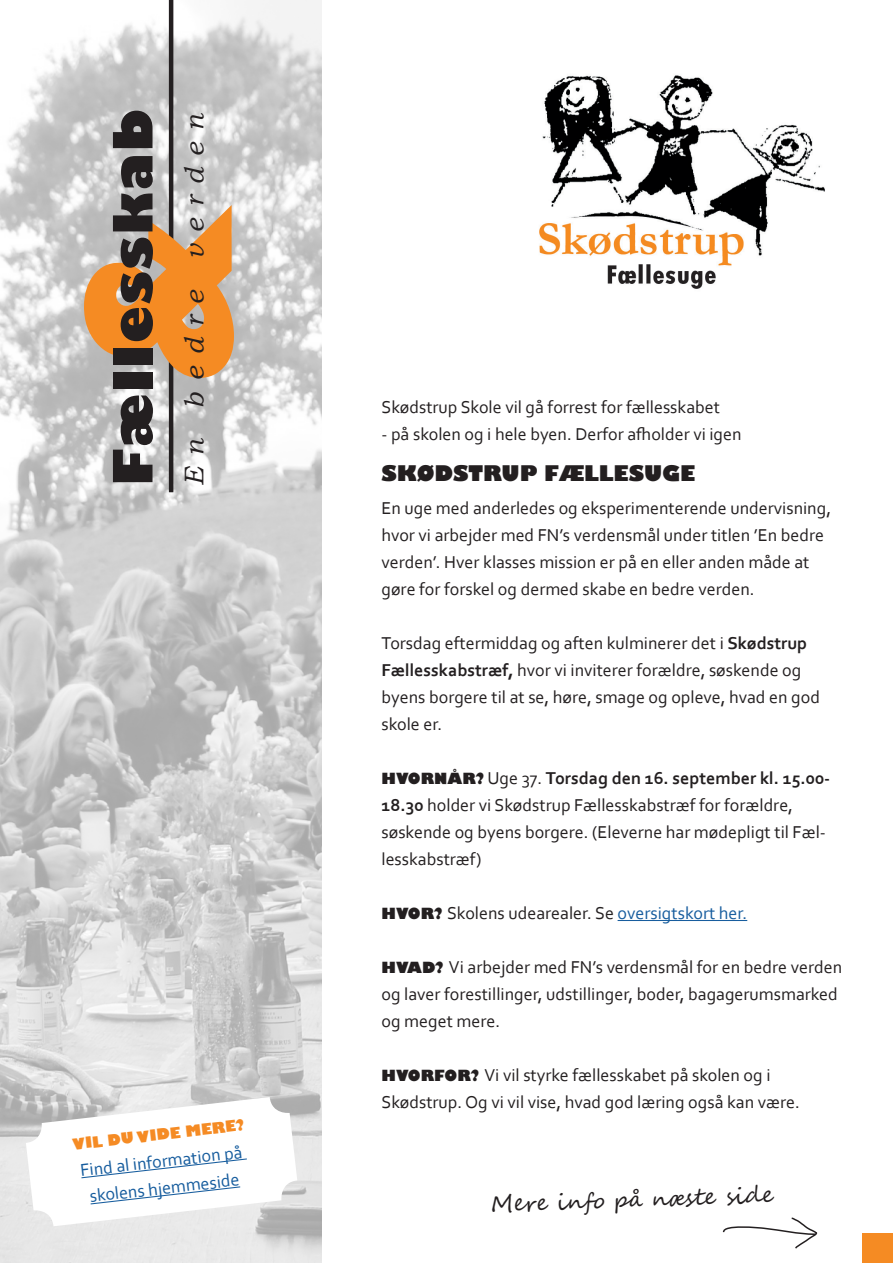
<style>
.page{position:relative;width:893px;height:1263px;background:#fff}
.page>*{position:absolute;margin:0;border:0;box-sizing:border-box;transform-origin:0 0}
.t1{font:800 195px "Gill Sans";color:#f58b23}
.t2{font:800 53.1px "Gill Sans";letter-spacing:.04em;color:#231f20}
.t3{font:italic 27px "Bookman Old Style";color:#231f20}
.t4{font:22.5px "Segoe Script";color:#231f20}
.t5{font:800 21px "Gill Sans";color:#231f20}
.t6{font:18px/27px "Corbel";color:#231f20}
.t7{font:18px "Corbel";color:#175d9e}
.t8{font:800 15px "Gill Sans";color:#f58b24}
.s1{font-weight:700}
.s2{font-family:"Gill Sans";font-weight:800;font-size:15px}
.s3{color:#175d9e}
</style>
<div class="page">
<img style="left:539px;top:75px;width:286px;height:214px">
<img style="left:1px;top:0;width:321px;height:1263px">
<hr style="left:618px;top:920px;width:129px;height:1px;background:#175d9e">
<hr style="left:169px;top:0;width:4px;height:492px;background:#231f20">
<div style="left:862px;top:1234px;width:31px;height:29px;background:#f58b23"></div>
<svg style="left:722px;top:1217px;width:95px;height:32px"></svg>
<svg style="left:26px;top:1097px;width:271px;height:129px"></svg>
<p class="t2" style="left:100px;top:486px;width:379px;rotate:-90deg">Fællesskab</p>
<p class="t3" style="left:176px;top:486px;width:375px;rotate:-90deg">En bedre verden</p>
<p class="t1" style="left:38px;top:387px;width:184px;rotate:-90deg">&amp;</p>
<p class="t8" style="left:72px;top:1134px;width:175px;rotate:-6deg">VIL DU VIDE MERE?</p>
<p class="t7" style="left:79px;top:1158px;width:164px;rotate:-6deg">Find al information på</p>
<p class="t7" style="left:89px;top:1184px;width:152px;rotate:-6deg">skolens hjemmeside</p>
<p class="t6" style="left:381px;top:393px;width:340px">Skødstrup Skole vil gå forrest for fællesskabet</p>
<p class="t6" style="left:381px;top:420px;width:362px">- på skolen og i hele byen. Derfor afholder vi igen</p>
<p class="t5" style="left:381px;top:460px;width:315px">SKØDSTRUP FÆLLESUGE</p>
<p class="t6" style="left:381px;top:494px;width:451px">En uge med anderledes og eksperimenterende undervisning, hvor vi arbejder med FN’s verdensmål under titlen ’En bedre verden’. Hver klasses mission er på en eller anden måde at gøre for forskel og dermed skabe en bedre verden.</p>
<p class="t6" style="left:381px;top:629px;width:440px">Torsdag eftermiddag og aften kulminerer det i <span class="s1">Skødstrup Fællesskabstræf,</span> hvor vi inviterer forældre, søskende og byens borgere til at se, høre, smage og opleve, hvad en god skole er.</p>
<p class="t6" style="left:381px;top:764px;width:450px"><span class="s2">HVORNÅR?</span> Uge 37. <span class="s1">Torsdag den 16. september kl. 15.00- 18.30</span> holder vi Skødstrup Fællesskabstræf for forældre, søskende og byens borgere. (Eleverne har mødepligt til Fæl&shy;lesskabstræf)</p>
<p class="t6" style="left:381px;top:899px;width:367px"><span class="s2">HVOR?</span> Skolens udearealer. Se <span class="s3">oversigtskort her.</span></p>
<p class="t6" style="left:381px;top:953px;width:462px"><span class="s2">HVAD?</span> Vi arbejder med FN’s verdensmål for en bedre verden og laver forestillinger, udstillinger, boder, bagagerumsmarked og meget mere.</p>
<p class="t6" style="left:381px;top:1061px;width:420px"><span class="s2">HVORFOR?</span> Vi vil styrke fællesskabet på skolen og i<br>Skødstrup. Og vi vil vise, hvad god læring også kan være.</p>
<p class="t4" style="left:490px;top:1186px;width:284px;rotate:-2deg">Mere info på næste side</p>
</div>
